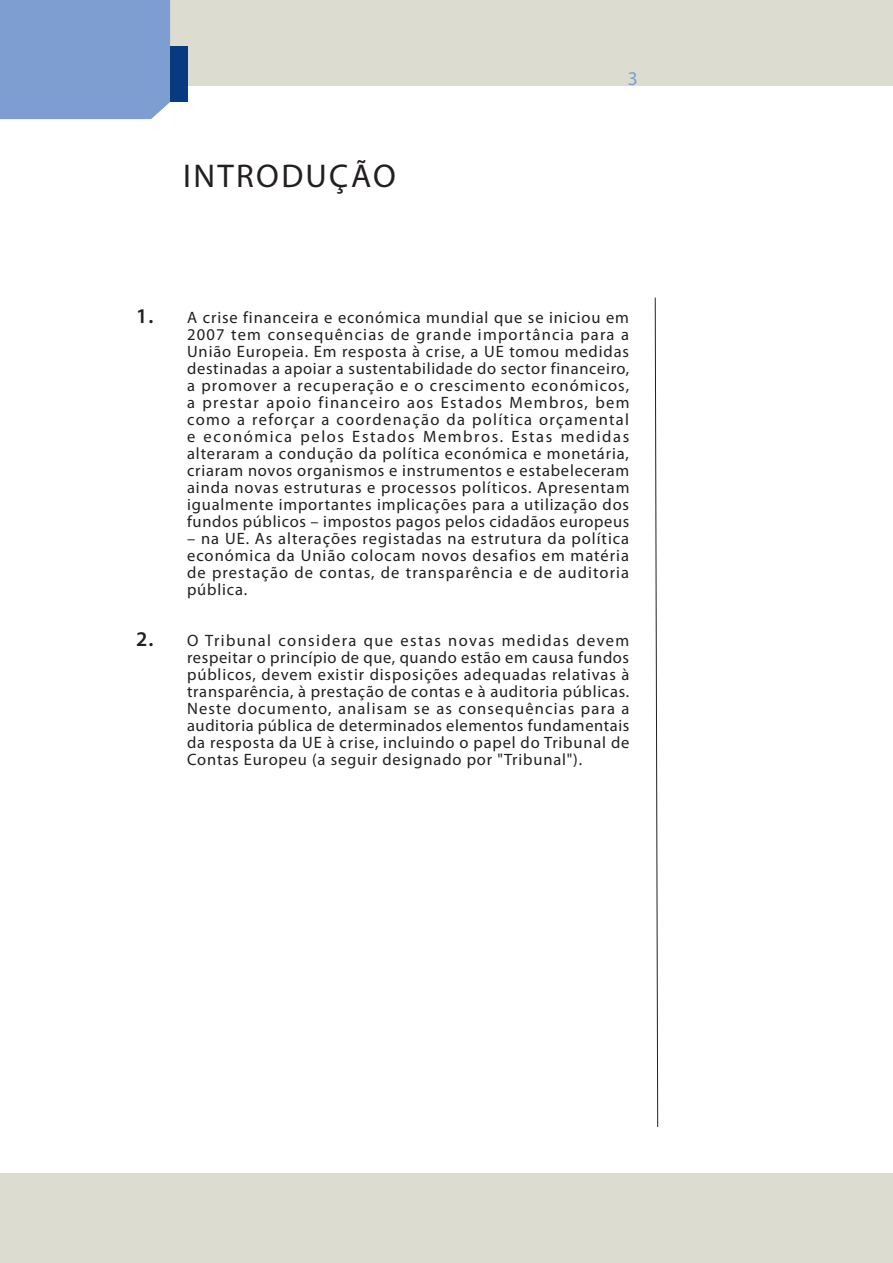
<style>
.page{position:relative;width:893px;height:1263px;background:#fff}
.page>*{position:absolute;margin:0;border:0;box-sizing:border-box;transform-origin:0 0}
.t1{font:33px "Myriad Pro";letter-spacing:.07em;color:#231f20}
.t2{font:19.5px "Myriad Pro";color:#7e9ed2}
.t3{font:16.5px/17px "Myriad Pro";letter-spacing:.05em;color:#231f20;text-align:justify}
.s1{font-weight:600;font-size:21px}
</style>
<div class="page">
<div style="left:0;top:1174px;width:893px;height:89px;background:#dcdcd0"></div>
<div style="left:0;top:0;width:893px;height:85px;background:#dcdcd0"></div>
<div style="left:0;top:0;width:170px;height:119px;background:#7e9ed2"></div>
<div style="left:170px;top:47px;width:17px;height:55px;background:#083a82"></div>
<svg style="left:654px;top:297px;width:4px;height:830px"></svg>
<h1 class="t1" style="left:183px;top:156px;width:214px">INTRODUÇÃO</h1>
<p class="t2" style="left:628px;top:66px;width:12px">3</p>
<p class="t3" style="left:187px;top:309px;width:444px;text-indent:-51px"><span class="s1">1.</span> A crise financeira e económica mundial que se iniciou em 2007 tem consequências de grande importância para a União Europeia. Em resposta à crise, a UE tomou medidas destinadas a apoiar a sustentabilidade do sector financeiro, a promover a recuperação e o crescimento económicos, a prestar apoio financeiro aos Estados Membros, bem como a reforçar a coordenação da política orçamental e económica pelos Estados Membros. Estas medidas alteraram a condução da política económica e monetária, criaram novos organismos e instrumentos e estabeleceram ainda novas estruturas e processos políticos. Apresentam igualmente importantes implicações para a utilização dos fundos públicos – impostos pagos pelos cidadãos europeus</p>
<p class="t3" style="left:187px;top:530px;width:444px">– na UE. As alterações registadas na estrutura da política económica da União colocam novos desafios em matéria de prestação de contas, de transparência e de auditoria pública.</p>
<p class="t3" style="left:187px;top:632px;width:444px;text-indent:-51px"><span class="s1">2.</span> O Tribunal considera que estas novas medidas devem respeitar o princípio de que, quando estão em causa fundos públicos, devem existir disposições adequadas relativas à transparência, à prestação de contas e à auditoria públicas.<br>Neste documento, analisam se as consequências para a auditoria pública de determinados elementos fundamentais da resposta da UE à crise, incluindo o papel do Tribunal de Contas Europeu (a seguir designado por "Tribunal").</p>
</div>
